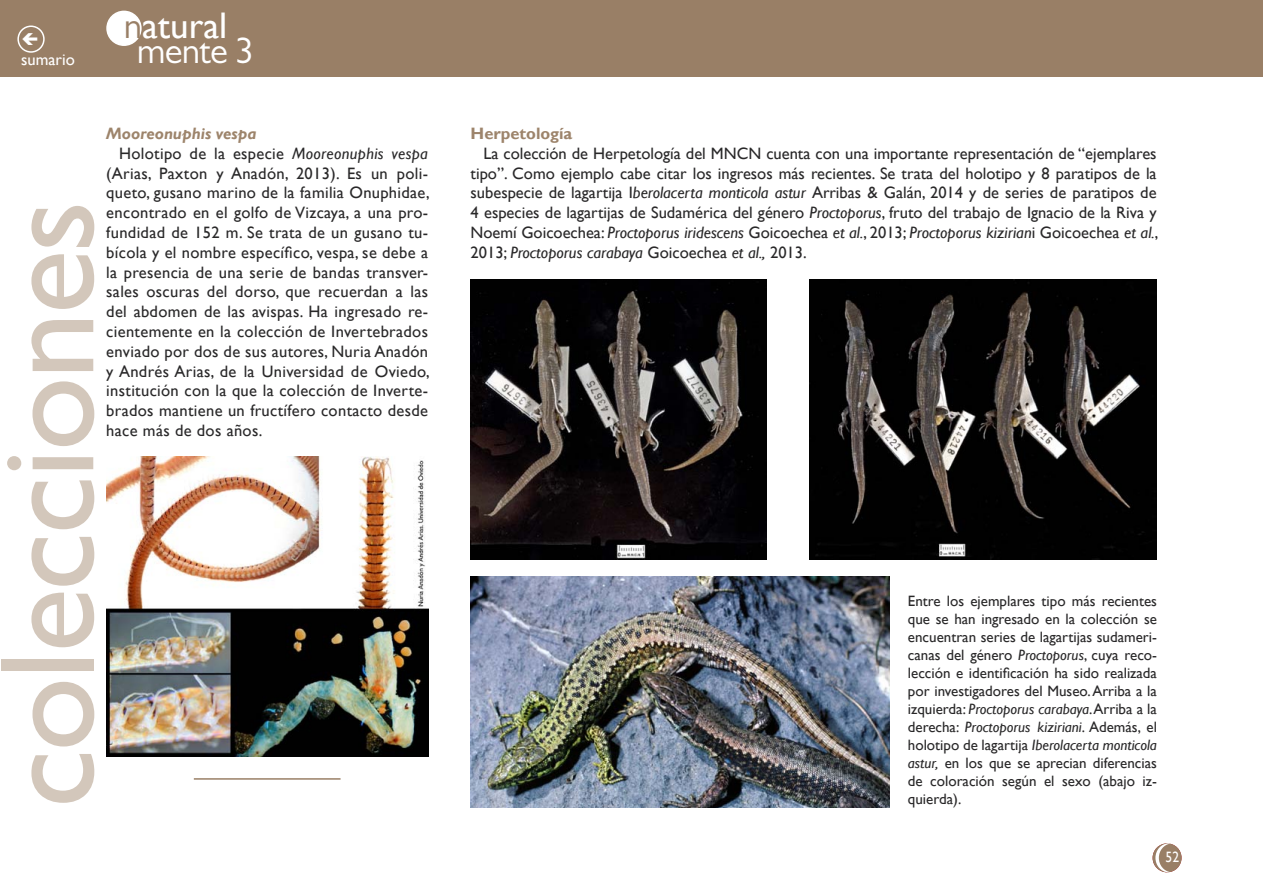
<style>
.page{position:relative;width:1263px;height:893px;background:#fff}
.page>*{position:absolute;margin:0;border:0;box-sizing:border-box;transform-origin:0 0}
.t1{font:135px "Gill Sans";letter-spacing:-.02em;color:#d3c7bb}
.t2{font:37.05px "Gill Sans";color:#fff}
.t3{font:37.05px "Gill Sans MT Pro";letter-spacing:-.02em;color:#fff}
.t4{font:16.5px/19.8px "Gill Sans";letter-spacing:.02em;color:#292829;text-align:justify}
.t5{font:italic 700 16.5px "Gill Sans";color:#9d846b}
.t6{font:700 16.5px "Gill Sans";color:#9d846b}
.t7{font:16.5px "Gill Sans";color:#fff}
.t8{font:15px/18px "Gill Sans";color:#292829;text-align:justify}
.t9{font:15px "Gill Sans";color:#fff;scale:.9 1}
.s1{font-family:"Gill Sans MT Pro";color:#997f66}
.s2{font-style:italic}
</style>
<div class="page">
<div style="left:1153px;top:844px;width:28px;height:28px;background:#997f66;border-radius:50%"></div>
<div style="left:1152px;top:843px;width:29px;height:29px;border:2px solid #997f66;border-radius:50%"></div>
<div style="left:0;top:0;width:1263px;height:77px;background:#997f66"></div>
<div style="left:107px;top:11px;width:34px;height:34px;background:#fff;border-radius:50%"></div>
<div style="left:106px;top:11px;width:36px;height:35px;border:2px solid #fff;border-radius:50%"></div>
<svg style="left:1155px;top:843px;width:16px;height:29px"></svg>
<div style="left:17px;top:26px;width:28px;height:27px;border:2px solid #fff;border-radius:50%"></div>
<img style="left:106px;top:456px;width:322px;height:301px">
<hr style="left:194px;top:778px;width:147px;height:2px;background:#997f66">
<img style="left:471px;top:576px;width:418px;height:232px">
<img style="left:471px;top:279px;width:296px;height:280px">
<img style="left:810px;top:279px;width:347px;height:280px">
<p class="t7" style="left:21px;top:49px;width:55px">sumario</p>
<h2 class="t2" style="left:124px;top:4px;width:105px"><span class="s1">n</span>atural</h2>
<h2 class="t3" style="left:137px;top:28px;width:119px">mente 3</h2>
<h1 class="t1" style="left:-31px;top:808px;width:609px;rotate:-90deg">colecciones</h1>
<p class="t5" style="left:106px;top:124px;width:152px">Mooreonuphis vespa</p>
<p class="t4" style="left:119px;top:144px;width:310px">Holotipo de la especie <span class="s2">Mooreonuphis vespa</span></p>
<p class="t4" style="left:106px;top:163px;width:323px">(Arias, Paxton y Anadón, 2013). Es un poli-</p>
<p class="t4" style="left:106px;top:183px;width:325px">queto, gusano marino de la familia Onuphidae,</p>
<p class="t4" style="left:106px;top:203px;width:323px">encontrado en el golfo de Vizcaya, a una pro-</p>
<p class="t4" style="left:106px;top:223px;width:323px">fundidad de 152 m. Se trata de un gusano tu-</p>
<p class="t4" style="left:106px;top:243px;width:323px">bícola y el nombre específico, vespa, se debe a</p>
<p class="t4" style="left:106px;top:262px;width:323px">la presencia de una serie de bandas transver-</p>
<p class="t4" style="left:106px;top:282px;width:323px">sales oscuras del dorso, que recuerdan a las</p>
<p class="t4" style="left:106px;top:302px;width:323px">del abdomen de las avispas. Ha ingresado re-</p>
<p class="t4" style="left:106px;top:322px;width:323px">cientemente en la colección de Invertebrados</p>
<p class="t4" style="left:106px;top:342px;width:323px">enviado por dos de sus autores, Nuria Anadón</p>
<p class="t4" style="left:106px;top:361px;width:325px">y Andrés Arias, de la Universidad de Oviedo,</p>
<p class="t4" style="left:106px;top:381px;width:323px">institución con la que la colección de Inverte-</p>
<p class="t4" style="left:106px;top:401px;width:323px">brados mantiene un fructífero contacto desde</p>
<p class="t4" style="left:106px;top:421px;width:158px">hace más de dos años.</p>
<p class="t6" style="left:471px;top:123px;width:103px">Herpetología</p>
<p class="t4" style="left:471px;top:144px;width:689px;text-indent:13px">La colección de Herpetología del MNCN cuenta con una importante representación de “ejemplares tipo”. Como ejemplo cabe citar los ingresos más recientes. Se trata del holotipo y 8 paratipos de la subespecie de lagartija I<span class="s2">berolacerta monticola astur</span> Arribas &amp; Galán, 2014 y de series de paratipos de 4 especies de lagartijas de Sudamérica del género <span class="s2">Proctoporus</span>, fruto del trabajo de Ignacio de la Riva y Noemí Goicoechea: <span class="s2">Proctoporus iridescens</span> Goicoechea <span class="s2">et al.</span>, 2013; <span class="s2">Proctoporus kizirian</span>i Goicoechea <span class="s2">et al.</span>, 2013; <span class="s2">Proctoporus carabaya</span> Goicoechea <span class="s2">et al.,</span> 2013.</p>
<p class="t8" style="left:908px;top:593px;width:251px">Entre los ejemplares tipo más recientes que se han ingresado en la colección se encuentran series de lagartijas sudameri&shy;canas del género <span class="s2">Proctoporus</span>, cuya reco&shy;lección e identificación ha sido realizada por investigadores del Museo. Arriba a la izquierda: <span class="s2">Proctoporus carabaya</span>. Arriba a la derecha: <span class="s2">Proctoporus kiziriani</span>. Además, el holotipo de lagartija <span class="s2">Iberolacerta monticola astur,</span> en los que se aprecian diferencias de coloración según el sexo (abajo iz&shy;quierda).</p>
<p class="t9" style="left:1165px;top:849px;width:16px">52</p>
</div>
